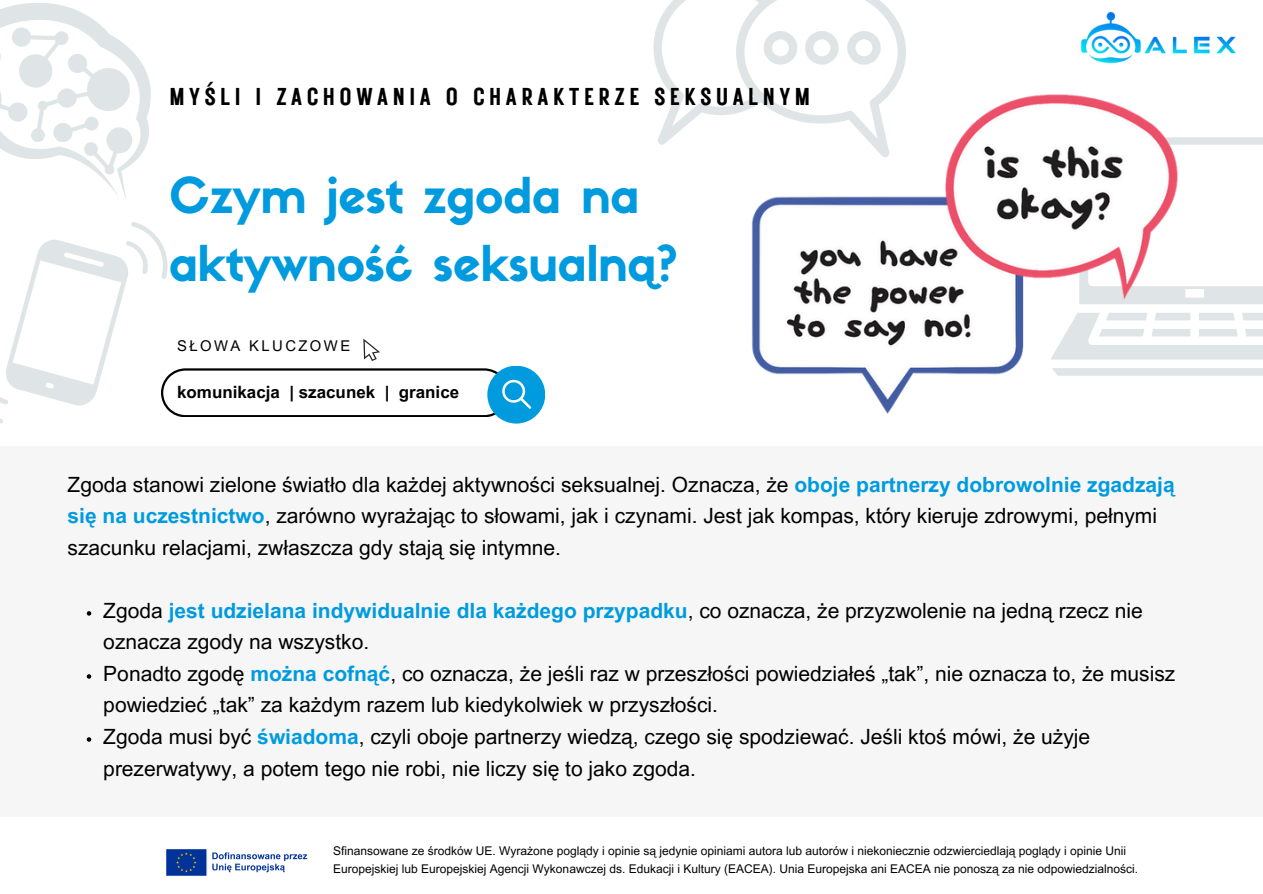
<style>
.page{position:relative;width:1263px;height:894px;background:#fff}
.page>*{position:absolute;margin:0;border:0;box-sizing:border-box;transform-origin:0 0}
.t1{font:48.45px/67.5px "Sifonn Basic";color:#009bde}
.t2{font:24.45px "Rustic Printed";letter-spacing:.16em;color:#000}
.t3{font:21px/31.5px "Arial MT Pro";color:#000}
.t4{font:700 16.95px "Arial MT Pro";color:#000}
.t5{font:14.85px "Arial MT Pro";letter-spacing:.16em;color:#000}
.t6{font:12px/18px "Arial MT Pro";color:#000}
.s1{font-weight:700;color:#009bde}
</style>
<div class="page">
<svg style="left:1195px;top:368px;width:68px;height:7px"></svg>
<svg style="left:1195px;top:313px;width:68px;height:46px"></svg>
<svg style="left:1195px;top:286px;width:68px;height:18px"></svg>
<svg style="left:0;top:3px;width:151px;height:196px"></svg>
<div style="left:0;top:446px;width:1263px;height:370px;background:#f6f6f6"></div>
<svg style="left:653px;top:0;width:252px;height:145px"></svg>
<img style="left:1080px;top:11px;width:183px;height:134px">
<div style="left:487px;top:365px;width:58px;height:58px;background:#009bde;border-radius:50%"></div>
<svg style="left:0;top:222px;width:531px;height:201px"></svg>
<img style="left:733px;top:60px;width:462px;height:354px">
<svg style="left:87px;top:611px;width:4px;height:4px"></svg>
<svg style="left:87px;top:674px;width:4px;height:4px"></svg>
<svg style="left:87px;top:737px;width:4px;height:4px"></svg>
<img style="left:166px;top:849px;width:142px;height:27px">
<h1 class="t2" style="left:169px;top:80px;width:643px">MYŚLI I ZACHOWANIA O CHARAKTERZE SEKSUALNYM</h1>
<h2 class="t1" style="left:169px;top:167px;width:510px">Czym jest zgoda na aktywność seksualną?</h2>
<p class="t5" style="left:177px;top:340px;width:175px">SŁOWA KLUCZOWE</p>
<p class="t4" style="left:177px;top:386px;width:284px">komunikacja | szacunek | granice</p>
<p class="t3" style="left:68px;top:471px;width:1108px">Zgoda stanowi zielone światło dla każdej aktywności seksualnej. Oznacza, że <span class="s1">oboje partnerzy dobrowolnie zgadzają się na uczestnictwo</span>, zarówno wyrażając to słowami, jak i czynami. Jest jak kompas, który kieruje zdrowymi, pełnymi szacunku relacjami, zwłaszcza gdy stają się intymne.</p>
<p class="t3" style="left:103px;top:597px;width:1041px">Zgoda <span class="s1">jest udzielana indywidualnie dla każdego przypadku</span>, co oznacza, że przyzwolenie na jedną rzecz nie oznacza zgody na wszystko.</p>
<p class="t3" style="left:103px;top:660px;width:1073px">Ponadto zgodę <span class="s1">można cofnąć</span>, co oznacza, że jeśli raz w przeszłości powiedziałeś „tak”, nie oznacza to, że musisz powiedzieć „tak” za każdym razem lub kiedykolwiek w przyszłości.</p>
<p class="t3" style="left:103px;top:723px;width:988px">Zgoda musi być <span class="s1">świadoma</span>, czyli oboje partnerzy wiedzą, czego się spodziewać. Jeśli ktoś mówi, że użyje prezerwatywy, a potem tego nie robi, nie liczy się to jako zgoda.</p>
<h5 class="t6" style="left:333px;top:843px;width:806px">Sfinansowane ze środków UE. Wyrażone poglądy i opinie są jedynie opiniami autora lub autorów i niekoniecznie odzwierciedlają poglądy i opinie Unii<br>Europejskiej lub Europejskiej Agencji Wykonawczej ds. Edukacji i Kultury (EACEA). Unia Europejska ani EACEA nie ponoszą za nie odpowiedzialności.</h5>
</div>
